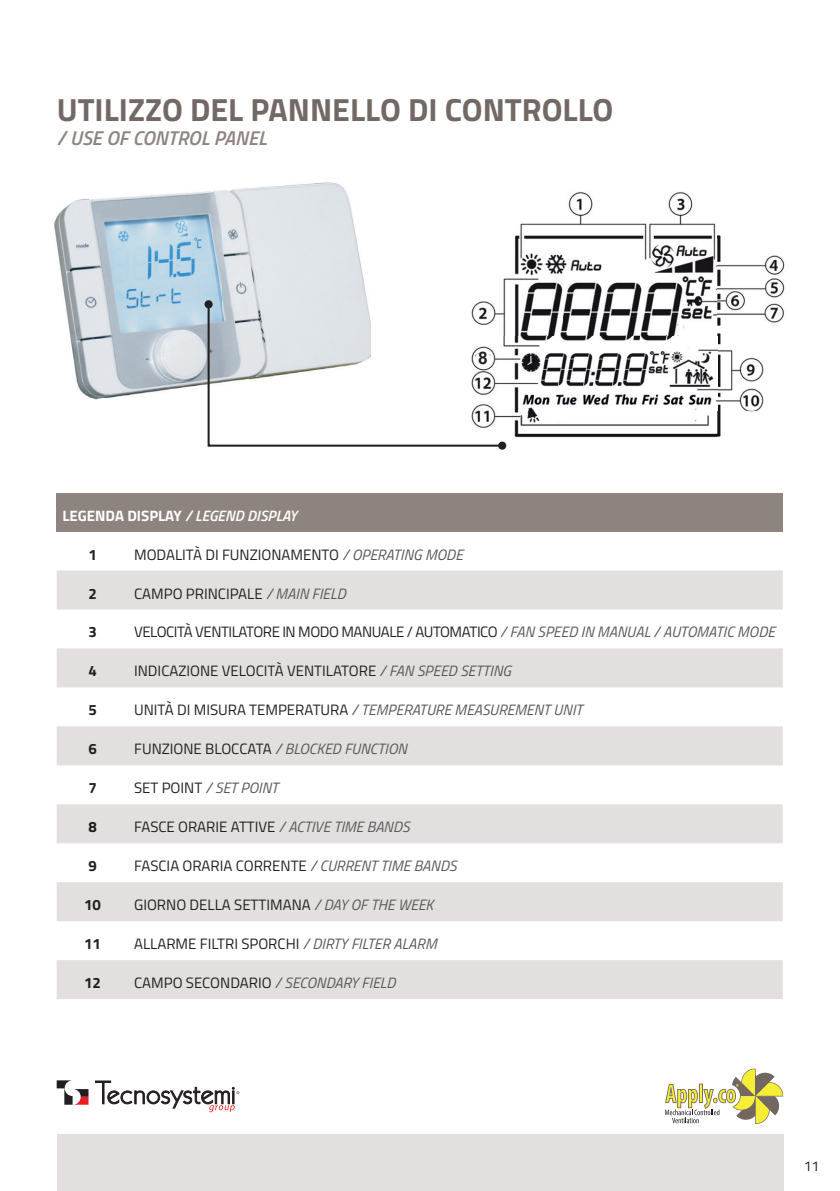
<style>
.page{position:relative;width:840px;height:1191px;background:#fff}
.page>*{position:absolute;margin:0;border:0;box-sizing:border-box;transform-origin:0 0}
.t1{font:700 32px "Titillium Web";color:#726864}
.t2{font:italic 600 20px "Titillium Web";color:#8e847f}
.t3{font:700 17.2px "Arial";color:#231f20}
.t4{font:15px "Titillium Web";color:#231f20}
.t5{font:15px "Titillium Web";letter-spacing:-.03em;color:#231f20}
.t6{font:italic 15px "Titillium Web";color:#57585a}
.t7{font:700 15px "Titillium Web";color:#fff}
.t8{font:700 15px "Titillium Web";color:#231f20}
.t9{font:14px "Titillium Web";color:#231f20}
.s1{font-weight:600;font-style:italic}
.s2{font-style:italic;color:#57585a}
.s3{font-style:normal;color:#231f20}
</style>
<div class="page">
<svg style="left:57px;top:1080px;width:31px;height:24px"></svg>
<svg style="left:95px;top:1080px;width:144px;height:32px"></svg>
<svg style="left:665px;top:1068px;width:117px;height:56px"></svg>
<div style="left:57px;top:1134px;width:725px;height:57px;background:#e3dfde"></div>
<img style="left:54px;top:182px;width:314px;height:218px">
<img style="left:479px;top:191px;width:306px;height:258px">
<svg style="left:206px;top:302px;width:298px;height:146px"></svg>
<div style="left:204px;top:300px;width:8px;height:8px;background:#231f20;border-radius:50%"></div>
<div style="left:498px;top:441px;width:8px;height:9px;background:#231f20;border-radius:50%"></div>
<div style="left:57px;top:492px;width:725px;height:39px;background:#8e847f"></div>
<svg style="left:57px;top:570px;width:725px;height:429px;fill:#e3dfde"></svg>
<h1 class="t1" style="left:57px;top:86px;width:558px">UTILIZZO DEL PANNELLO DI CONTROLLO</h1>
<h2 class="t2" style="left:57px;top:123px;width:211px">/ USE OF CONTROL PANEL</h2>
<p class="t3" style="left:477px;top:346px;width:11px">8</p>
<p class="t7" style="left:62px;top:504px;width:236px">LEGENDA DISPLAY <span class="s1">/ LEGEND DISPLAY</span></p>
<p class="t8" style="left:88px;top:543px;width:10px">1</p>
<p class="t4" style="left:134px;top:543px;width:330px">MODALITÀ DI FUNZIONAMENTO <span class="s2">/ OPERATING MODE</span></p>
<p class="t8" style="left:88px;top:582px;width:10px">2</p>
<p class="t4" style="left:134px;top:582px;width:213px">CAMPO PRINCIPALE <span class="s2">/ MAIN FIELD</span></p>
<p class="t8" style="left:88px;top:621px;width:10px">3</p>
<p class="t5" style="left:134px;top:621px;width:642px">VELOCITÀ VENTILATORE IN MODO MANUALE / AUTOMATICO <span class="s2">/ FAN SPEED IN MANUAL / AUTOMATIC MODE</span></p>
<p class="t8" style="left:88px;top:659px;width:10px">4</p>
<p class="t4" style="left:134px;top:660px;width:378px">INDICAZIONE VELOCITÀ VENTILATORE <span class="s2">/ FAN SPEED SETTING</span></p>
<p class="t8" style="left:88px;top:698px;width:10px">5</p>
<p class="t6" style="left:134px;top:699px;width:449px"><span class="s3">UNITÀ DI MISURA TEMPERATURA</span> / TEMPERATURE MEASUREMENT UNIT</p>
<p class="t8" style="left:88px;top:737px;width:10px">6</p>
<p class="t4" style="left:134px;top:738px;width:274px">FUNZIONE BLOCCATA <span class="s2">/ BLOCKED FUNCTION</span></p>
<p class="t8" style="left:88px;top:776px;width:10px">7</p>
<p class="t6" style="left:134px;top:777px;width:146px"><span class="s3">SET POINT</span> / SET POINT</p>
<p class="t8" style="left:88px;top:815px;width:10px">8</p>
<p class="t4" style="left:134px;top:816px;width:277px">FASCE ORARIE ATTIVE <span class="s2">/ ACTIVE TIME BANDS</span></p>
<p class="t8" style="left:88px;top:854px;width:10px">9</p>
<p class="t4" style="left:134px;top:855px;width:324px">FASCIA ORARIA CORRENTE <span class="s2">/ CURRENT TIME BANDS</span></p>
<p class="t8" style="left:84px;top:893px;width:18px">10</p>
<p class="t4" style="left:134px;top:894px;width:301px">GIORNO DELLA SETTIMANA <span class="s2">/ DAY OF THE WEEK</span></p>
<p class="t8" style="left:84px;top:932px;width:18px">11</p>
<p class="t4" style="left:134px;top:933px;width:304px">ALLARME FILTRI SPORCHI <span class="s2">/ DIRTY FILTER ALARM</span></p>
<p class="t8" style="left:84px;top:971px;width:18px">12</p>
<p class="t4" style="left:134px;top:971px;width:263px">CAMPO SECONDARIO <span class="s2">/ SECONDARY FIELD</span></p>
<p class="t9" style="left:803px;top:1156px;width:17px">11</p>
</div>
